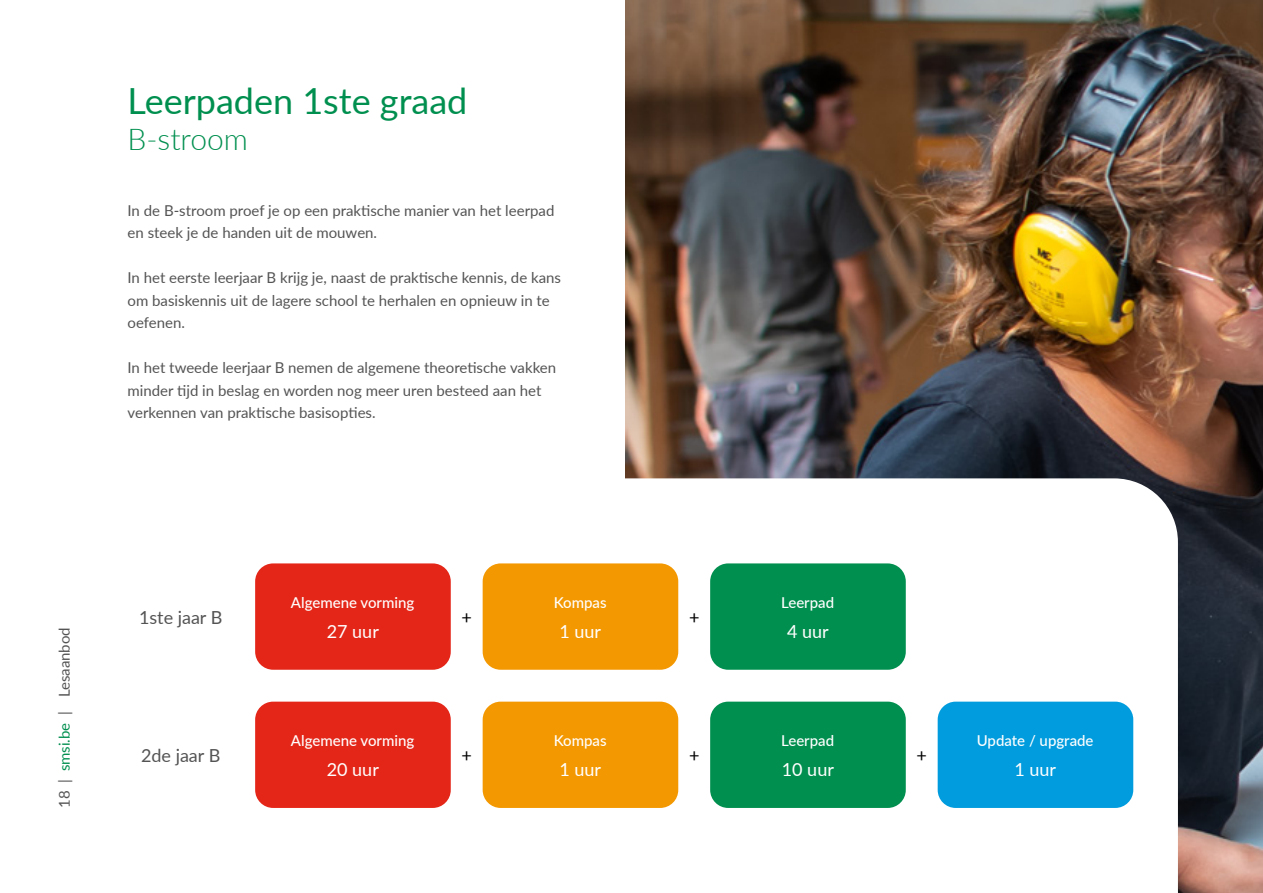
<style>
.page{position:relative;width:1263px;height:893px;background:#fff}
.page>*{position:absolute;margin:0;border:0;box-sizing:border-box;transform-origin:0 0}
.t1{font:36px "Lato";color:#008f4f}
.t2{font:300 30px "Lato";color:#008f4f}
.t3{font:18px "Lato";color:#fff}
.t4{font:18px "Lato";color:#535453}
.t5{font:18px "Lato";color:#000}
.t6{font:15px/22.5px "Lato";color:#535453}
.t7{font:500 15px "Lato";color:#fff}
.s1{color:#008f4f}
</style>
<div class="page">
<img style="left:625px;top:0;width:638px;height:893px">
<svg style="left:255px;top:478px;width:923px;height:415px"></svg>
<div style="left:255px;top:702px;width:196px;height:106px;background:#e42618;border-radius:18px"></div>
<div style="left:483px;top:702px;width:195px;height:106px;background:#f39800;border-radius:18px"></div>
<div style="left:710px;top:702px;width:196px;height:106px;background:#008f4f;border-radius:18px"></div>
<div style="left:938px;top:702px;width:195px;height:106px;background:#009cde;border-radius:18px"></div>
<div style="left:255px;top:563px;width:196px;height:107px;background:#e42618;border-radius:18px"></div>
<div style="left:483px;top:563px;width:195px;height:107px;background:#f39800;border-radius:18px"></div>
<div style="left:710px;top:563px;width:196px;height:107px;background:#008f4f;border-radius:18px"></div>
<h1 class="t1" style="left:128px;top:86px;width:341px">Leerpaden 1ste graad</h1>
<h2 class="t2" style="left:128px;top:122px;width:122px">B-stroom</h2>
<p class="t6" style="left:128px;top:198px;width:428px">In de B-stroom proef je op een praktische manier van het leerpad en steek je de handen uit de mouwen.</p>
<p class="t6" style="left:128px;top:266px;width:435px">In het eerste leerjaar B krijg je, naast de praktische kennis, de kans om basiskennis uit de lagere school te herhalen en opnieuw in te oefenen.</p>
<p class="t6" style="left:128px;top:356px;width:430px">In het tweede leerjaar B nemen de algemene theoretische vakken minder tijd in beslag en worden nog meer uren besteed aan het verkennen van praktische basisopties.</p>
<p class="t6" style="left:54px;top:808px;width:182px;rotate:-90deg">18 | <span class="s1">smsi.be</span> | Lesaanbod</p>
<p class="t4" style="left:139px;top:610px;width:85px">1ste jaar B</p>
<p class="t4" style="left:141px;top:748px;width:81px">2de jaar B</p>
<p class="t7" style="left:291px;top:597px;width:125px">Algemene vorming</p>
<p class="t3" style="left:327px;top:624px;width:54px">27 uur</p>
<p class="t7" style="left:291px;top:735px;width:125px">Algemene vorming</p>
<p class="t3" style="left:327px;top:762px;width:54px">20 uur</p>
<p class="t7" style="left:554px;top:597px;width:54px">Kompas</p>
<p class="t3" style="left:559px;top:624px;width:43px">1 uur</p>
<p class="t5" style="left:461px;top:610px;width:12px">+</p>
<p class="t5" style="left:689px;top:610px;width:12px">+</p>
<p class="t7" style="left:781px;top:597px;width:54px">Leerpad</p>
<p class="t3" style="left:787px;top:624px;width:43px">4 uur</p>
<p class="t7" style="left:781px;top:735px;width:54px">Leerpad</p>
<p class="t3" style="left:782px;top:762px;width:54px">10 uur</p>
<p class="t7" style="left:554px;top:735px;width:54px">Kompas</p>
<p class="t3" style="left:559px;top:762px;width:43px">1 uur</p>
<p class="t5" style="left:461px;top:748px;width:12px">+</p>
<p class="t5" style="left:689px;top:748px;width:12px">+</p>
<p class="t5" style="left:916px;top:748px;width:12px">+</p>
<p class="t7" style="left:977px;top:735px;width:118px">Update / upgrade</p>
<p class="t3" style="left:1014px;top:762px;width:43px">1 uur</p>
</div>
